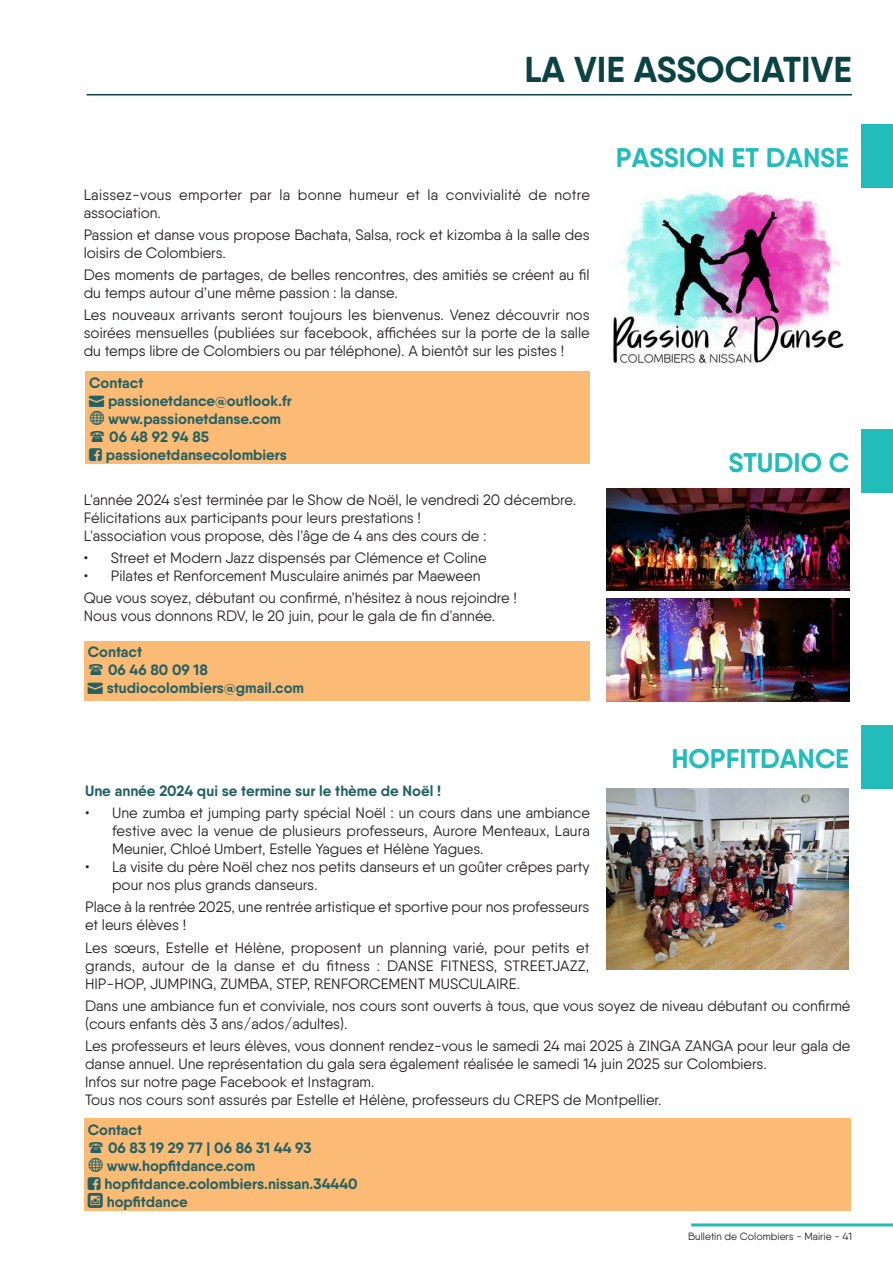
<style>
.page{position:relative;width:893px;height:1263px;background:#fff}
.page>*{position:absolute;margin:0;border:0;box-sizing:border-box;transform-origin:0 0}
.t1{font:700 36px "Qanelas Soft";color:#0b4244}
.t2{font:700 27px "Qanelas Soft";color:#22bcba}
.t3{font:15px/18px "Qanelas Soft";color:#231f20}
.t4{font:700 15px/18px "Qanelas Soft";color:#236165}
.t5{font:15px/18px "Qanelas Soft";letter-spacing:.02em;color:#231f20}
.t6{font:10.5px "Qanelas Soft";color:#231f20}
</style>
<div class="page">
<hr style="left:691px;top:1223px;width:202px;height:3px;background:#22bcba">
<hr style="left:87px;top:94px;width:765px;height:1px;background:#0b4244">
<div style="left:861px;top:124px;width:32px;height:64px;background:#22bcba"></div>
<div style="left:861px;top:429px;width:32px;height:64px;background:#22bcba"></div>
<div style="left:861px;top:725px;width:32px;height:64px;background:#22bcba"></div>
<img style="left:613px;top:186px;width:231px;height:180px">
<img style="left:607px;top:488px;width:242px;height:102px">
<img style="left:607px;top:599px;width:242px;height:102px">
<img style="left:607px;top:789px;width:241px;height:181px">
<div style="left:85px;top:371px;width:505px;height:93px;background:#fcbb74"></div>
<div style="left:84px;top:641px;width:506px;height:60px;background:#fcbb74"></div>
<div style="left:84px;top:1118px;width:766px;height:93px;background:#fcbb74"></div>
<h1 class="t1" style="left:524px;top:47px;width:329px">LA VIE ASSOCIATIVE</h1>
<p class="t5" style="left:84px;top:185px;width:508px">Laissez-vous emporter par la bonne humeur et la convivialité de notre association.</p>
<p class="t3" style="left:84px;top:226px;width:507px">Passion et danse vous propose Bachata, Salsa, rock et kizomba à la salle des loisirs de Colombiers.</p>
<p class="t3" style="left:84px;top:266px;width:507px">Des moments de partages, de belles rencontres, des amitiés se créent au fil du temps autour d’une même passion : la danse.</p>
<p class="t3" style="left:84px;top:306px;width:507px;text-align:justify">Les nouveaux arrivants seront toujours les bienvenus. Venez découvrir nos soirées mensuelles (publiées sur facebook, affichées sur la porte de la salle du temps libre de Colombiers ou par téléphone). A bientôt sur les pistes !</p>
<p class="t4" style="left:106px;top:373px;width:187px;text-indent:-17px">Contact passionetdance@outlook.fr www.passionetdanse.com<br>06 48 92 94 85 passionetdansecolombiers</p>
<p class="t3" style="left:84px;top:490px;width:494px">L'année 2024 s'est terminée par le Show de Noël, le vendredi 20 décembre.<br>Félicitations aux participants pour leurs prestations !<br>L'association vous propose, dès l’âge de 4 ans des cours de :</p>
<p class="t3" style="left:84px;top:549px;width:404px">• Street et Modern Jazz dispensés par Clémence et Coline</p>
<p class="t3" style="left:84px;top:565px;width:435px;line-height:22.2px">• Pilates et Renforcement Musculaire animés par Maeween<br>Que vous soyez, débutant ou confirmé, n’hésitez à nous rejoindre !</p>
<p class="t3" style="left:84px;top:607px;width:413px">Nous vous donnons RDV, le 20 juin, pour le gala de fin d'année.</p>
<p class="t4" style="left:107px;top:643px;width:199px;text-indent:-19px">Contact<br>06 46 80 09 18 studiocolombiers@gmail.com</p>
<h2 class="t2" style="left:616px;top:140px;width:235px">PASSION ET DANSE</h2>
<h2 class="t2" style="left:729px;top:445px;width:122px">STUDIO C</h2>
<h2 class="t2" style="left:671px;top:741px;width:179px">HOPFITDANCE</h2>
<p class="t4" style="left:85px;top:782px;width:358px">Une année 2024 qui se termine sur le thème de Noël !</p>
<p class="t3" style="left:112px;top:804px;width:479px;text-align:justify;text-indent:-27px">• Une zumba et jumping party spécial Noël : un cours dans une ambiance festive avec la venue de plusieurs professeurs, Aurore Menteaux, Laura Meunier, Chloé Umbert, Estelle Yagues et Hélène Yagues.</p>
<p class="t3" style="left:112px;top:858px;width:479px;text-indent:-27px">• La visite du père Noël chez nos petits danseurs et un goûter crêpes party pour nos plus grands danseurs.</p>
<p class="t3" style="left:85px;top:898px;width:506px">Place à la rentrée 2025, une rentrée artistique et sportive pour nos professeurs et leurs élèves !</p>
<p class="t3" style="left:85px;top:938px;width:506px;text-align:justify">Les sœurs, Estelle et Hélène, proposent un planning varié, pour petits et grands, autour de la danse et du fitness : DANSE FITNESS, STREETJAZZ, HIP-HOP, JUMPING, ZUMBA, STEP, RENFORCEMENT MUSCULAIRE.</p>
<p class="t3" style="left:85px;top:996px;width:767px">Dans une ambiance fun et conviviale, nos cours sont ouverts à tous, que vous soyez de niveau débutant ou confirmé (cours enfants dès 3 ans/ados/adultes).</p>
<p class="t3" style="left:85px;top:1037px;width:767px">Les professeurs et leurs élèves, vous donnent rendez-vous le samedi 24 mai 2025 à ZINGA ZANGA pour leur gala de danse annuel. Une représentation du gala sera également réalisée le samedi 14 juin 2025 sur Colombiers.<br>Infos sur notre page Facebook et Instagram.<br>Tous nos cours sont assurés par Estelle et Hélène, professeurs du CREPS de Montpellier.</p>
<p class="t4" style="left:105px;top:1120px;width:254px;text-indent:-17px">Contact<br>06 83 19 29 77 | 06 86 31 44 93 www.hopfitdance.com hopfitdance.colombiers.nissan.34440 hopfitdance</p>
<p class="t6" style="left:688px;top:1230px;width:165px">Bulletin de Colombiers - Mairie - 41</p>
</div>
